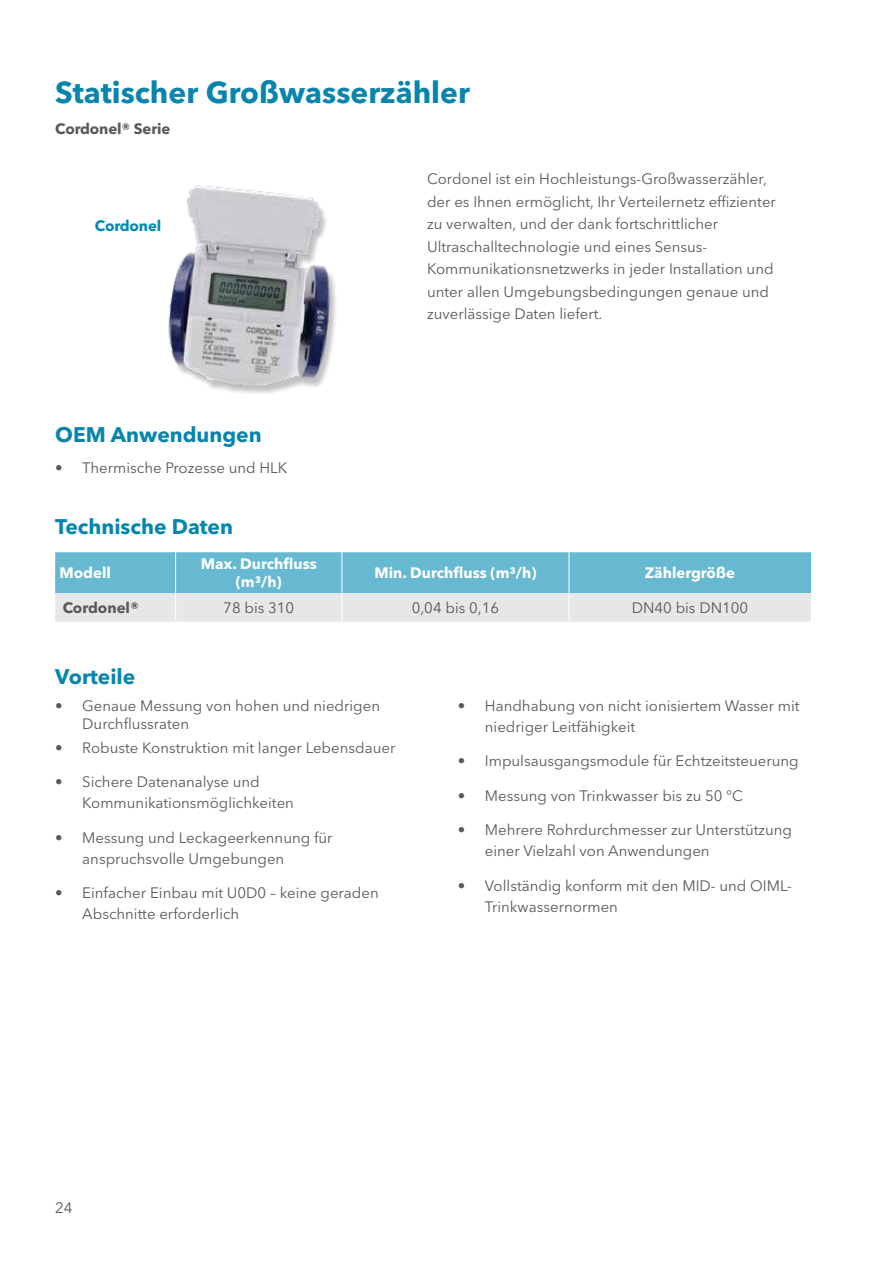
<style>
.page{position:relative;width:893px;height:1263px;background:#fff}
.page>*{position:absolute;margin:0;border:0;box-sizing:border-box;transform-origin:0 0}
.t1{font:700 30px "Avenir Next LT Pro";color:#0885ad}
.t2{font:700 21px "Avenir Next LT Pro";color:#0885ad}
.t3{font:15px/22.5px "Avenir Next LT Pro";color:#58595b}
.t4{font:700 15px/18px "Avenir Next LT Pro";color:#fff;text-align:center}
.t5{font:15px "Avenir Next LT Pro";color:#58585a}
.t6{font:700 15px "Avenir Next LT Pro";letter-spacing:-.01em;color:#58595b}
.t7{font:700 15px "Avenir Next LT Pro";letter-spacing:-.01em;color:#008ab1}
</style>
<div class="page">
<img style="left:168px;top:185px;width:168px;height:209px">
<svg style="left:55px;top:552px;width:756px;height:70px;background:#9cccda"></svg>
<h1 class="t1" style="left:55px;top:75px;width:416px">Statischer Großwasserzähler</h1>
<p class="t6" style="left:55px;top:120px;width:117px">Cordonel® Serie</p>
<p class="t7" style="left:95px;top:216px;width:68px">Cordonel</p>
<h2 class="t2" style="left:55px;top:422px;width:208px">OEM Anwendungen</h2>
<p class="t3" style="left:55px;top:456px;width:233px">• Thermische Prozesse und HLK</p>
<h2 class="t2" style="left:55px;top:514px;width:179px">Technische Daten</h2>
<p class="t3" style="left:427px;top:168px;width:350px">Cordonel ist ein Hochleistungs-Großwasserzähler, der es Ihnen ermöglicht, Ihr Verteilernetz effizienter zu verwalten, und der dank fortschrittlicher Ultraschalltechnologie und eines Sensus-Kommunikationsnetzwerks in jeder Installation und unter allen Umgebungsbedingungen genaue und zuverlässige Daten liefert.</p>
<p class="t4" style="left:59px;top:564px;width:53px">Modell</p>
<p class="t4" style="left:201px;top:555px;width:118px">Max. Durchfluss (m³/h)</p>
<p class="t4" style="left:374px;top:564px;width:164px">Min. Durchfluss (m³/h)</p>
<p class="t4" style="left:645px;top:564px;width:92px">Zählergröße</p>
<p class="t6" style="left:63px;top:598px;width:78px">Cordonel®</p>
<p class="t5" style="left:223px;top:599px;width:72px">78 bis 310</p>
<p class="t5" style="left:412px;top:599px;width:89px">0,04 bis 0,16</p>
<p class="t5" style="left:632px;top:599px;width:118px">DN40 bis DN100</p>
<h2 class="t2" style="left:55px;top:663px;width:82px">Vorteile</h2>
<p class="t3" style="left:82px;top:696px;width:299px;line-height:18px;text-indent:-27px">• Genaue Messung von hohen und niedrigen<br>Durchflussraten</p>
<p class="t3" style="left:55px;top:736px;width:342px">• Robuste Konstruktion mit langer Lebensdauer</p>
<p class="t3" style="left:82px;top:771px;width:213px;line-height:21px;text-indent:-27px">• Sichere Datenanalyse und<br>Kommunikationsmöglichkeiten</p>
<p class="t3" style="left:82px;top:827px;width:252px;line-height:21px;text-indent:-27px">• Messung und Leckageerkennung für anspruchsvolle Umgebungen</p>
<p class="t3" style="left:82px;top:882px;width:298px;line-height:21px;text-indent:-27px">• Einfacher Einbau mit U0D0 – keine geraden<br>Abschnitte erforderlich</p>
<p class="t3" style="left:485px;top:695px;width:316px;line-height:21px;text-indent:-27px">• Handhabung von nicht ionisiertem Wasser mit niedriger Leitfähigkeit</p>
<p class="t3" style="left:458px;top:749px;width:342px">• Impulsausgangsmodule für Echtzeitsteuerung</p>
<p class="t3" style="left:458px;top:784px;width:287px">• Messung von Trinkwasser bis zu 50 °C</p>
<p class="t3" style="left:485px;top:819px;width:309px;line-height:21px;text-indent:-27px">• Mehrere Rohrdurchmesser zur Unterstützung einer Vielzahl von Anwendungen</p>
<p class="t3" style="left:485px;top:875px;width:309px;line-height:21px;text-indent:-27px">• Vollständig konform mit den MID- und OIML-<br>Trinkwassernormen</p>
<p class="t3" style="left:55px;top:1197px;width:19px">24</p>
</div>
